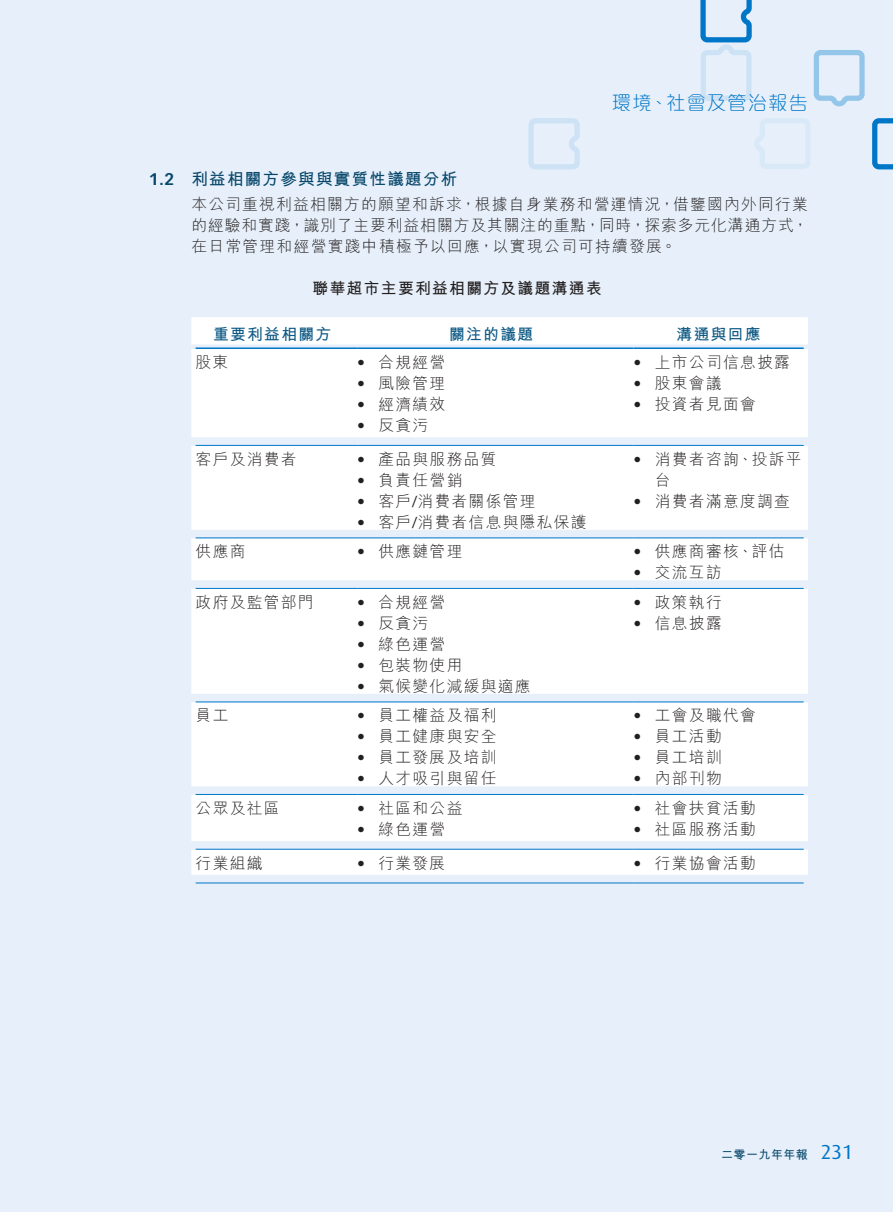
<style>
.page{position:relative;width:893px;height:1212px;background:#e7f0fa}
.page>*{position:absolute;margin:0;border:0;box-sizing:border-box;transform-origin:0 0}
.t1{font:300 19.5px "M Elle HK";letter-spacing:.045em;color:#0076c8}
.Heading_2{font:700 16.5px "M Hei HK";letter-spacing:.08em;color:#07476b}
.Body_Text{font:300 15.75px/21px "M Hei HK";letter-spacing:.085em;color:#231f20;text-align:justify}
.Body_Text-2{font:700 15.75px "M Hei HK";letter-spacing:.085em;color:#231f20}
.Body_Text-3{font:700 15.75px "M Hei HK";letter-spacing:.085em;color:#0d5984}
.t2{font:700 12px "M Hei HK";letter-spacing:.04em;color:#07476b}
.s1{font-family:"Vectora LT Std"}
.s2{font-family:"Frutiger LT Std"}
.s3{font-family:"Dax";font-weight:400;font-size:20.25px;color:#0076c8}
</style>
<div class="page">
<svg style="left:813px;top:50px;width:52px;height:57px"></svg>
<svg style="left:872px;top:118px;width:21px;height:51px"></svg>
<svg style="left:700px;top:0;width:52px;height:101px"></svg>
<svg style="left:754px;top:118px;width:56px;height:51px"></svg>
<svg style="left:528px;top:118px;width:52px;height:51px"></svg>
<div style="left:191px;top:317px;width:617px;height:27px;background:#fff"></div>
<svg style="left:191px;top:349px;width:617px;height:526px;background:#fcfdfe"></svg>
<hr style="left:196px;top:347px;width:161px;height:2px;background:#0076c8">
<hr style="left:357px;top:347px;width:277px;height:2px;background:#0076c8">
<hr style="left:634px;top:347px;width:170px;height:2px;background:#0076c8">
<hr style="left:196px;top:445px;width:161px;height:1px;background:#0076c8">
<hr style="left:357px;top:445px;width:277px;height:1px;background:#0076c8">
<hr style="left:634px;top:445px;width:170px;height:1px;background:#0076c8">
<hr style="left:196px;top:537px;width:161px;height:1px;background:#0076c8">
<hr style="left:357px;top:537px;width:277px;height:1px;background:#0076c8">
<hr style="left:634px;top:537px;width:170px;height:1px;background:#0076c8">
<hr style="left:196px;top:588px;width:161px;height:1px;background:#0076c8">
<hr style="left:357px;top:588px;width:277px;height:1px;background:#0076c8">
<hr style="left:634px;top:588px;width:170px;height:1px;background:#0076c8">
<hr style="left:196px;top:701px;width:161px;height:1px;background:#0076c8">
<hr style="left:357px;top:701px;width:277px;height:1px;background:#0076c8">
<hr style="left:634px;top:701px;width:170px;height:1px;background:#0076c8">
<hr style="left:196px;top:794px;width:161px;height:1px;background:#0076c8">
<hr style="left:357px;top:794px;width:277px;height:1px;background:#0076c8">
<hr style="left:634px;top:794px;width:170px;height:1px;background:#0076c8">
<hr style="left:196px;top:849px;width:161px;height:1px;background:#0076c8">
<hr style="left:357px;top:849px;width:277px;height:1px;background:#0076c8">
<hr style="left:634px;top:849px;width:170px;height:1px;background:#0076c8">
<hr style="left:196px;top:882px;width:161px;height:1px;background:#0076c8">
<hr style="left:357px;top:882px;width:277px;height:1px;background:#0076c8">
<hr style="left:634px;top:882px;width:170px;height:1px;background:#0076c8">
<p class="t1" style="left:612px;top:93px;width:198px">環境、社會及管治報告</p>
<p class="Heading_2" style="left:149px;top:167px;width:310px"><span class="s1">1.2</span> 利益相關方參與與實質性議題分析</p>
<p class="Body_Text" style="left:191px;top:194px;width:618px">本公司重視利益相關方的願望和訴求，根據自身業務和營運情況，借鑒國內外同行業的經驗和實踐，識別了主要利益相關方及其關注的重點，同時，探索多元化溝通方式，在日常管理和經營實踐中積極予以回應，以實現公司可持續發展。</p>
<p class="Body_Text-2" style="left:313px;top:277px;width:291px">聯華超市主要利益相關方及議題溝通表</p>
<p class="Body_Text-3" style="left:213px;top:323px;width:120px">重要利益相關方</p>
<p class="Body_Text-3" style="left:449px;top:323px;width:86px">關注的議題</p>
<p class="Body_Text-3" style="left:677px;top:323px;width:86px">溝通與回應</p>
<p class="Body_Text" style="left:196px;top:351px;width:34px">股東</p>
<p class="Body_Text" style="left:357px;top:351px;width:90px"><span class="s2">•</span> 合規經營</p>
<p class="Body_Text" style="left:357px;top:372px;width:90px"><span class="s2">•</span> 風險管理</p>
<p class="Body_Text" style="left:357px;top:393px;width:90px"><span class="s2">•</span> 經濟績效</p>
<p class="Body_Text" style="left:357px;top:414px;width:73px"><span class="s2">•</span> 反貪污</p>
<p class="Body_Text" style="left:634px;top:351px;width:158px"><span class="s2">•</span> 上市公司信息披露</p>
<p class="Body_Text" style="left:634px;top:372px;width:90px"><span class="s2">•</span> 股東會議</p>
<p class="Body_Text" style="left:634px;top:393px;width:124px"><span class="s2">•</span> 投資者見面會</p>
<p class="Body_Text" style="left:196px;top:448px;width:103px">客戶及消費者</p>
<p class="Body_Text" style="left:357px;top:448px;width:141px"><span class="s2">•</span> 產品與服務品質</p>
<p class="Body_Text" style="left:357px;top:469px;width:107px"><span class="s2">•</span> 負責任營銷</p>
<p class="Body_Text" style="left:357px;top:490px;width:180px"><span class="s2">•</span> 客戶<span class="s2">/</span>消費者關係管理</p>
<p class="Body_Text" style="left:357px;top:511px;width:231px"><span class="s2">•</span> 客戶<span class="s2">/</span>消費者信息與隱私保護</p>
<p class="Body_Text" style="left:655px;top:448px;width:148px;text-indent:-21px"><span class="s2">•</span> 消費者咨詢、投訴平台</p>
<p class="Body_Text" style="left:634px;top:490px;width:158px"><span class="s2">•</span> 消費者滿意度調查</p>
<p class="Body_Text" style="left:196px;top:541px;width:51px">供應商</p>
<p class="Body_Text" style="left:357px;top:541px;width:107px"><span class="s2">•</span> 供應鏈管理</p>
<p class="Body_Text" style="left:634px;top:541px;width:152px"><span class="s2">•</span> 供應商審核、評估</p>
<p class="Body_Text" style="left:634px;top:562px;width:90px"><span class="s2">•</span> 交流互訪</p>
<p class="Body_Text" style="left:196px;top:591px;width:120px">政府及監管部門</p>
<p class="Body_Text" style="left:357px;top:591px;width:90px"><span class="s2">•</span> 合規經營</p>
<p class="Body_Text" style="left:357px;top:612px;width:73px"><span class="s2">•</span> 反貪污</p>
<p class="Body_Text" style="left:357px;top:633px;width:90px"><span class="s2">•</span> 綠色運營</p>
<p class="Body_Text" style="left:357px;top:654px;width:107px"><span class="s2">•</span> 包裝物使用</p>
<p class="Body_Text" style="left:357px;top:675px;width:175px"><span class="s2">•</span> 氣候變化減緩與適應</p>
<p class="Body_Text" style="left:634px;top:591px;width:90px"><span class="s2">•</span> 政策執行</p>
<p class="Body_Text" style="left:634px;top:612px;width:90px"><span class="s2">•</span> 信息披露</p>
<p class="Body_Text" style="left:196px;top:705px;width:34px">員工</p>
<p class="Body_Text" style="left:357px;top:705px;width:141px"><span class="s2">•</span> 員工權益及福利</p>
<p class="Body_Text" style="left:357px;top:726px;width:141px"><span class="s2">•</span> 員工健康與安全</p>
<p class="Body_Text" style="left:357px;top:747px;width:141px"><span class="s2">•</span> 員工發展及培訓</p>
<p class="Body_Text" style="left:357px;top:768px;width:141px"><span class="s2">•</span> 人才吸引與留任</p>
<p class="Body_Text" style="left:196px;top:797px;width:85px">公眾及社區</p>
<p class="Body_Text" style="left:357px;top:797px;width:107px"><span class="s2">•</span> 社區和公益</p>
<p class="Body_Text" style="left:357px;top:818px;width:90px"><span class="s2">•</span> 綠色運營</p>
<p class="Body_Text" style="left:634px;top:705px;width:124px"><span class="s2">•</span> 工會及職代會</p>
<p class="Body_Text" style="left:634px;top:726px;width:90px"><span class="s2">•</span> 員工活動</p>
<p class="Body_Text" style="left:634px;top:747px;width:90px"><span class="s2">•</span> 員工培訓</p>
<p class="Body_Text" style="left:634px;top:768px;width:90px"><span class="s2">•</span> 內部刊物</p>
<p class="Body_Text" style="left:634px;top:797px;width:124px"><span class="s2">•</span> 社會扶貧活動</p>
<p class="Body_Text" style="left:634px;top:818px;width:124px"><span class="s2">•</span> 社區服務活動</p>
<p class="Body_Text" style="left:196px;top:852px;width:68px">行業組織</p>
<p class="Body_Text" style="left:357px;top:852px;width:90px"><span class="s2">•</span> 行業發展</p>
<p class="Body_Text" style="left:634px;top:852px;width:124px"><span class="s2">•</span> 行業協會活動</p>
<p class="t2" style="left:721px;top:1145px;width:133px">二零一九年年報 <span class="s3">231</span></p>
</div>
